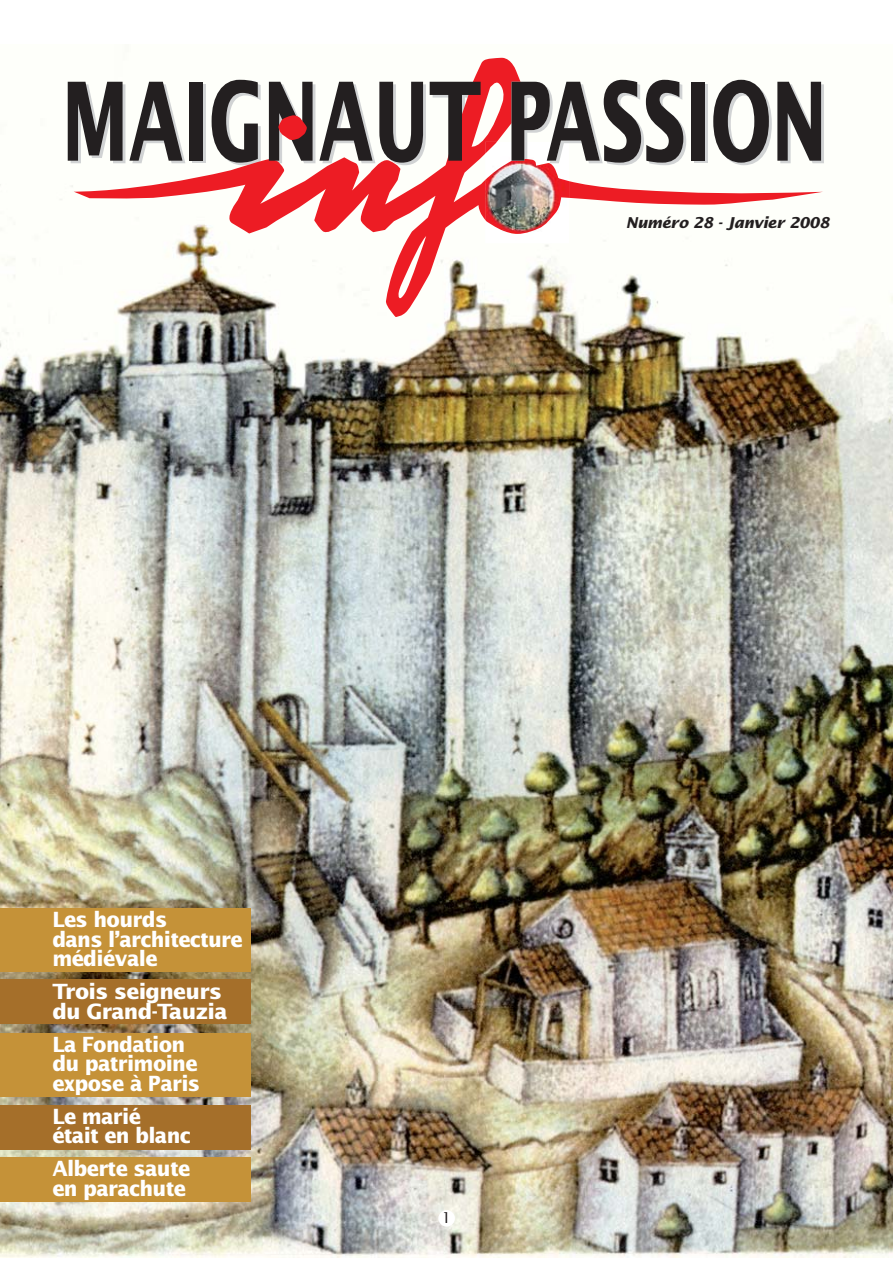
<style>
.page{position:relative;width:893px;height:1263px;background:#fff}
.page>*{position:absolute;margin:0;border:0;box-sizing:border-box;transform-origin:0 0}
.t1{font:700 21px/19.5px "Lucida Sans";letter-spacing:-.035em;color:#fff;scale:.95 1}
.t2{font:700 21px/19.5px "Lucida Sans";letter-spacing:-.035em;color:#fff}
.t3{font:italic 700 15px "Lucida Sans";letter-spacing:-.02em;color:#231f20}
.t4{font:15px "Lucida Sans";color:#231f20}
</style>
<div class="page">
<img style="left:0;top:57px;width:892px;height:1200px">
<div style="left:438px;top:1210px;width:17px;height:17px;background:#fff;border-radius:50%"></div>
<svg style="left:74px;top:58px;width:749px;height:259px"></svg>
<img style="left:485px;top:234px;width:84px;height:9px">
<img style="left:485px;top:142px;width:84px;height:92px">
<svg style="left:68px;top:82px;width:117px;height:81px"></svg>
<div style="left:189px;top:82px;width:14px;height:79px;background:#231f20"></div>
<svg style="left:211px;top:80px;width:50px;height:85px"></svg>
<svg style="left:511px;top:80px;width:175px;height:85px"></svg>
<div style="left:691px;top:82px;width:13px;height:79px;background:#231f20"></div>
<svg style="left:713px;top:80px;width:58px;height:85px"></svg>
<svg style="left:777px;top:82px;width:47px;height:81px"></svg>
<svg style="left:269px;top:82px;width:214px;height:83px"></svg>
<div style="left:0;top:908px;width:251px;height:64px;background:#c59238"></div>
<div style="left:0;top:979px;width:251px;height:44px;background:#a56f2a"></div>
<div style="left:0;top:1033px;width:251px;height:64px;background:#c59238"></div>
<div style="left:0;top:1105px;width:251px;height:44px;background:#a56f2a"></div>
<div style="left:0;top:1157px;width:251px;height:44px;background:#c59238"></div>
<p class="t3" style="left:625px;top:217px;width:205px">Numéro 28 - Janvier 2008</p>
<p class="t1" style="left:52px;top:911px;width:202px">Les hourds<br>dans l’architecture médiévale</p>
<p class="t2" style="left:52px;top:983px;width:177px">Trois seigneurs du Grand-Tauzia</p>
<p class="t1" style="left:52px;top:1036px;width:157px">La Fondation du patrimoine expose à Paris</p>
<p class="t1" style="left:52px;top:1108px;width:147px">Le marié était en blanc</p>
<p class="t1" style="left:52px;top:1160px;width:147px">Alberte saute en parachute</p>
<p class="t4" style="left:442px;top:1212px;width:11px">1</p>
</div>
